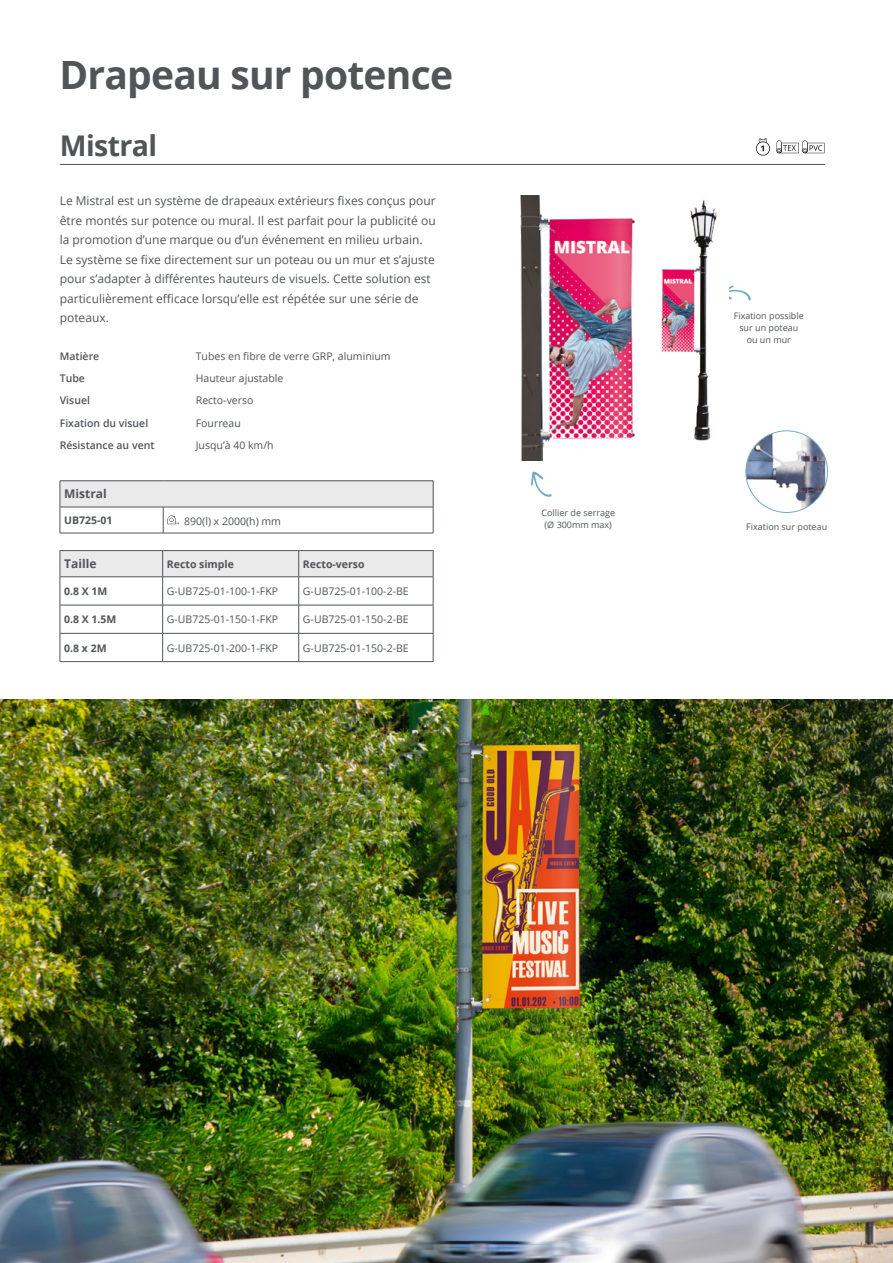
<style>
.page{position:relative;width:893px;height:1263px;background:#fff}
.page>*{position:absolute;margin:0;border:0;box-sizing:border-box;transform-origin:0 0}
.Product_Header_26pt_Bold{font:700 39px "Open Sans";letter-spacing:-.02em;color:#515558}
.Product_header_19pt_Bold{font:700 28.5px "Open Sans";letter-spacing:-.02em;color:#515558}
.Product_Description___Main_Body_8pt_Reg{font:12px/19.5px "Open Sans";color:#515558}
.Product_Information__Tables__7pt_Semi{font:700 12px "Open Sans";color:#515558}
.Product_Information__Tables__7pt_Reg{font:10.5px "Open Sans";color:#515558}
.Product_Information__Tables__7pt_Semi-2{font:600 10.5px "Open Sans";color:#515558}
.Product_Information__Tables__7pt_Bold{font:700 10.5px "Open Sans";color:#515558}
.Product_Information__Tables__7pt_Semi-3{font:700 10.5px "Open Sans";color:#515558}
.Caption_6pt_Reg{font:9px "Open Sans";color:#515558}
</style>
<div class="page">
<hr style="left:60px;top:164px;width:765px;height:1px;background:#515558">
<hr style="left:60px;top:480px;width:103px;height:1px;background:#515558">
<hr style="left:163px;top:480px;width:270px;height:1px;background:#515558">
<hr style="left:60px;top:533px;width:103px;height:1px;background:#515558">
<hr style="left:163px;top:533px;width:270px;height:1px;background:#515558">
<svg style="left:60px;top:481px;width:374px;height:52px"></svg>
<hr style="left:60px;top:550px;width:103px;height:1px;background:#515558">
<hr style="left:163px;top:550px;width:136px;height:1px;background:#515558">
<hr style="left:299px;top:550px;width:134px;height:1px;background:#515558">
<svg style="left:60px;top:551px;width:374px;height:111px"></svg>
<hr style="left:60px;top:661px;width:103px;height:1px;background:#515558">
<hr style="left:163px;top:661px;width:136px;height:1px;background:#515558">
<hr style="left:299px;top:661px;width:134px;height:1px;background:#515558">
<img style="left:747px;top:432px;width:78px;height:80px">
<div style="left:745px;top:430px;width:83px;height:83px;border:1px solid #74adbc;border-radius:50%"></div>
<svg style="left:531px;top:471px;width:21px;height:26px"></svg>
<svg style="left:729px;top:286px;width:22px;height:15px"></svg>
<svg style="left:777px;top:140px;width:47px;height:13px"></svg>
<svg style="left:756px;top:138px;width:14px;height:18px"></svg>
<img style="left:520px;top:196px;width:116px;height:264px">
<img style="left:661px;top:199px;width:56px;height:242px">
<img style="left:0;top:699px;width:893px;height:564px">
<p class="Product_Header_26pt_Bold" style="left:60px;top:48px;width:395px">Drapeau sur potence</p>
<p class="Product_header_19pt_Bold" style="left:60px;top:125px;width:99px">Mistral</p>
<p class="Product_Description___Main_Body_8pt_Reg" style="left:60px;top:191px;width:377px">Le Mistral est un système de drapeaux extérieurs fixes conçus pour être montés sur potence ou mural. Il est parfait pour la publicité ou la promotion d’une marque ou d’un événement en milieu urbain.<br>Le système se fixe directement sur un poteau ou un mur et s’ajuste pour s’adapter à différentes hauteurs de visuels. Cette solution est particulièrement efficace lorsqu’elle est répétée sur une série de poteaux.</p>
<p class="Product_Information__Tables__7pt_Semi-2" style="left:60px;top:348px;width:41px">Matière</p>
<p class="Product_Information__Tables__7pt_Reg" style="left:196px;top:349px;width:196px">Tubes en fibre de verre GRP, aluminium</p>
<p class="Product_Information__Tables__7pt_Semi-2" style="left:60px;top:371px;width:27px">Tube</p>
<p class="Product_Information__Tables__7pt_Reg" style="left:196px;top:371px;width:89px">Hauteur ajustable</p>
<p class="Product_Information__Tables__7pt_Semi-2" style="left:60px;top:393px;width:32px">Visuel</p>
<p class="Product_Information__Tables__7pt_Reg" style="left:196px;top:393px;width:59px">Recto-verso</p>
<p class="Product_Information__Tables__7pt_Semi-2" style="left:60px;top:415px;width:90px">Fixation du visuel</p>
<p class="Product_Information__Tables__7pt_Reg" style="left:196px;top:415px;width:46px">Fourreau</p>
<p class="Product_Information__Tables__7pt_Semi-2" style="left:60px;top:438px;width:96px">Résistance au vent</p>
<p class="Product_Information__Tables__7pt_Reg" style="left:196px;top:438px;width:79px">Jusqu’à 40 km/h</p>
<p class="Product_Information__Tables__7pt_Semi" style="left:64px;top:486px;width:44px">Mistral</p>
<p class="Product_Information__Tables__7pt_Bold" style="left:64px;top:513px;width:50px">UB725-01</p>
<p class="Product_Information__Tables__7pt_Reg" style="left:184px;top:513px;width:98px">890(l) x 2000(h) mm</p>
<p class="Product_Information__Tables__7pt_Semi" style="left:64px;top:555px;width:34px">Taille</p>
<p class="Product_Information__Tables__7pt_Semi-3" style="left:167px;top:556px;width:69px">Recto simple</p>
<p class="Product_Information__Tables__7pt_Semi-3" style="left:303px;top:556px;width:63px">Recto-verso</p>
<p class="Product_Information__Tables__7pt_Bold" style="left:64px;top:584px;width:45px">0.8 X 1M</p>
<p class="Product_Information__Tables__7pt_Reg" style="left:167px;top:584px;width:113px">G-UB725-01-100-1-FKP</p>
<p class="Product_Information__Tables__7pt_Reg" style="left:303px;top:584px;width:107px">G-UB725-01-100-2-BE</p>
<p class="Product_Information__Tables__7pt_Bold" style="left:64px;top:612px;width:54px">0.8 X 1.5M</p>
<p class="Product_Information__Tables__7pt_Reg" style="left:167px;top:612px;width:113px">G-UB725-01-150-1-FKP</p>
<p class="Product_Information__Tables__7pt_Reg" style="left:303px;top:612px;width:107px">G-UB725-01-150-2-BE</p>
<p class="Product_Information__Tables__7pt_Bold" style="left:64px;top:640px;width:44px">0.8 x 2M</p>
<p class="Product_Information__Tables__7pt_Reg" style="left:167px;top:640px;width:113px">G-UB725-01-200-1-FKP</p>
<p class="Product_Information__Tables__7pt_Reg" style="left:303px;top:640px;width:107px">G-UB725-01-150-2-BE</p>
<p class="Caption_6pt_Reg" style="left:541px;top:507px;width:75px">Collier de serrage</p>
<p class="Caption_6pt_Reg" style="left:545px;top:519px;width:69px">(Ø 300mm max)</p>
<p class="Caption_6pt_Reg" style="left:734px;top:310px;width:72px">Fixation possible</p>
<p class="Caption_6pt_Reg" style="left:739px;top:322px;width:60px">sur un poteau</p>
<p class="Caption_6pt_Reg" style="left:747px;top:334px;width:46px">ou un mur</p>
<p class="Caption_6pt_Reg" style="left:746px;top:521px;width:82px">Fixation sur poteau</p>
</div>
